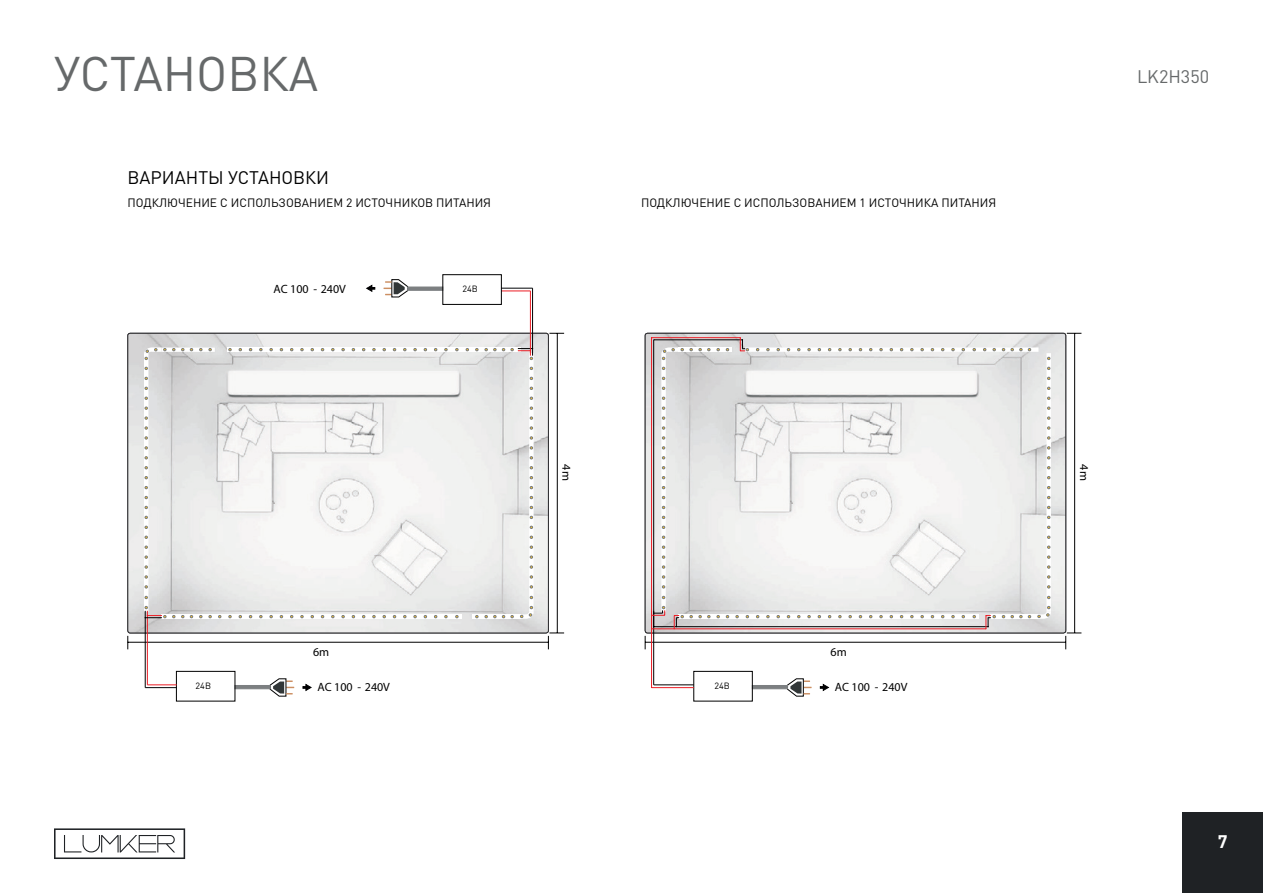
<style>
.page{position:relative;width:1263px;height:893px;background:#fff}
.page>*{position:absolute;margin:0;border:0;box-sizing:border-box;transform-origin:0 0}
.t1{font:48px "DIN Pro";color:#66696a}
.t2{font:18px "DIN Pro";color:#000001}
.t3{font:18px "DIN Pro";color:#66696a}
.t4{font:700 18px "DIN Pro";color:#fff}
.t5{font:12px "DIN Pro";color:#000001}
.t6{font:12px "Myriad Pro";color:#000001}
.t7{font:9px "DIN Pro";color:#000001}
</style>
<div class="page">
<img style="left:128px;top:333px;width:419px;height:300px">
<div style="left:128px;top:333px;width:421px;height:300px;border:1px solid #2b2b2e;border-radius:2px"></div>
<img style="left:645px;top:333px;width:421px;height:300px">
<div style="left:645px;top:333px;width:421px;height:300px;border:1px solid #2b2b2e;border-radius:2px"></div>
<svg style="left:502px;top:291px;width:28px;height:1px"></svg>
<hr style="left:501px;top:288px;width:31px;height:1px;background:#020406">
<svg style="left:383px;top:279px;width:26px;height:19px"></svg>
<svg style="left:407px;top:287px;width:35px;height:4px"></svg>
<div style="left:442px;top:274px;width:60px;height:31px;border:1px solid #000001"></div>
<svg style="left:366px;top:284px;width:9px;height:8px"></svg>
<svg style="left:144px;top:360px;width:4px;height:252px"></svg>
<svg style="left:227px;top:347px;width:294px;height:5px"></svg>
<svg style="left:166px;top:348px;width:49px;height:4px"></svg>
<svg style="left:485px;top:348px;width:11px;height:3px"></svg>
<svg style="left:473px;top:614px;width:38px;height:5px"></svg>
<svg style="left:161px;top:614px;width:300px;height:5px"></svg>
<svg style="left:485px;top:615px;width:11px;height:3px"></svg>
<svg style="left:144px;top:347px;width:22px;height:13px"></svg>
<svg style="left:128px;top:636px;width:1px;height:13px"></svg>
<hr style="left:128px;top:642px;width:420px;height:1px;background:#000001">
<svg style="left:548px;top:633px;width:16px;height:16px"></svg>
<svg style="left:549px;top:333px;width:15px;height:1px"></svg>
<hr style="left:557px;top:333px;width:1px;height:300px;background:#000001">
<svg style="left:269px;top:678px;width:25px;height:19px"></svg>
<hr style="left:235px;top:685px;width:36px;height:4px;background:#7c7f81">
<div style="left:176px;top:671px;width:59px;height:30px;border:1px solid #000001"></div>
<svg style="left:303px;top:683px;width:9px;height:9px"></svg>
<hr style="left:147px;top:684px;width:30px;height:1px;background:#ec1d25">
<hr style="left:145px;top:687px;width:32px;height:1px;background:#020406">
<hr style="left:145px;top:611px;width:1px;height:77px;background:#000001">
<hr style="left:147px;top:611px;width:1px;height:74px;background:#ec1d25">
<svg style="left:145px;top:615px;width:21px;height:3px"></svg>
<svg style="left:529px;top:353px;width:5px;height:259px"></svg>
<svg style="left:511px;top:606px;width:23px;height:13px"></svg>
<svg style="left:511px;top:348px;width:21px;height:3px"></svg>
<hr style="left:532px;top:288px;width:1px;height:68px;background:#000001">
<hr style="left:530px;top:291px;width:1px;height:65px;background:#ec1d25">
<svg style="left:661px;top:353px;width:5px;height:259px"></svg>
<svg style="left:745px;top:347px;width:293px;height:5px"></svg>
<svg style="left:684px;top:348px;width:48px;height:4px"></svg>
<svg style="left:1011px;top:348px;width:11px;height:3px"></svg>
<svg style="left:990px;top:614px;width:38px;height:5px"></svg>
<svg style="left:678px;top:614px;width:300px;height:5px"></svg>
<svg style="left:1011px;top:615px;width:11px;height:3px"></svg>
<svg style="left:661px;top:347px;width:23px;height:13px"></svg>
<svg style="left:645px;top:636px;width:1px;height:13px"></svg>
<hr style="left:645px;top:642px;width:421px;height:1px;background:#000001">
<svg style="left:1065px;top:633px;width:16px;height:16px"></svg>
<svg style="left:1067px;top:333px;width:14px;height:1px"></svg>
<hr style="left:1074px;top:333px;width:1px;height:300px;background:#000001">
<svg style="left:786px;top:678px;width:26px;height:19px"></svg>
<hr style="left:752px;top:685px;width:36px;height:4px;background:#7c7f81">
<div style="left:693px;top:671px;width:60px;height:30px;border:1px solid #000001"></div>
<svg style="left:820px;top:683px;width:9px;height:8px"></svg>
<hr style="left:654px;top:684px;width:40px;height:1px;background:#000001">
<hr style="left:651px;top:687px;width:43px;height:1px;background:#ec1d25">
<hr style="left:651px;top:611px;width:1px;height:77px;background:#ec1d25">
<hr style="left:653px;top:611px;width:1px;height:74px;background:#000001">
<hr style="left:654px;top:626px;width:334px;height:1px;background:#000001">
<hr style="left:651px;top:628px;width:335px;height:1px;background:#ec1d25">
<hr style="left:654px;top:339px;width:88px;height:1px;background:#000001">
<hr style="left:653px;top:339px;width:1px;height:288px;background:#000001">
<hr style="left:651px;top:337px;width:89px;height:1px;background:#ec1d25">
<hr style="left:651px;top:337px;width:1px;height:292px;background:#ec1d25">
<svg style="left:1046px;top:353px;width:5px;height:259px"></svg>
<svg style="left:1028px;top:606px;width:23px;height:13px"></svg>
<svg style="left:674px;top:615px;width:10px;height:14px"></svg>
<svg style="left:985px;top:615px;width:11px;height:14px"></svg>
<svg style="left:740px;top:337px;width:9px;height:14px"></svg>
<svg style="left:652px;top:606px;width:13px;height:10px"></svg>
<div style="left:1183px;top:813px;width:80px;height:80px;background:#1f2225"></div>
<svg style="left:54px;top:828px;width:131px;height:31px"></svg>
<h1 class="t1" style="left:54px;top:41px;width:265px">УСТАНОВКА</h1>
<h2 class="t2" style="left:128px;top:165px;width:203px">ВАРИАНТЫ УСТАНОВКИ</h2>
<p class="t5" style="left:128px;top:194px;width:365px">ПОДКЛЮЧЕНИЕ С ИСПОЛЬЗОВАНИЕМ 2 ИСТОЧНИКОВ ПИТАНИЯ</p>
<p class="t5" style="left:641px;top:194px;width:357px">ПОДКЛЮЧЕНИЕ С ИСПОЛЬЗОВАНИЕМ 1 ИСТОЧНИКА ПИТАНИЯ</p>
<p class="t6" style="left:273px;top:282px;width:74px">AC 100 - 240V</p>
<p class="t6" style="left:313px;top:644px;width:18px">6m</p>
<p class="t7" style="left:462px;top:282px;width:17px">24В</p>
<p class="t6" style="left:574px;top:464px;width:18px;rotate:90deg">4m</p>
<p class="t7" style="left:196px;top:679px;width:17px">24В</p>
<p class="t7" style="left:714px;top:679px;width:17px">24В</p>
<p class="t6" style="left:317px;top:680px;width:74px">AC 100 - 240V</p>
<p class="t6" style="left:830px;top:644px;width:18px">6m</p>
<p class="t6" style="left:835px;top:680px;width:74px">AC 100 - 240V</p>
<h2 class="t3" style="left:1137px;top:65px;width:74px">LK2H350</h2>
<p class="t6" style="left:1091px;top:464px;width:18px;rotate:90deg">4m</p>
<h2 class="t4" style="left:1218px;top:830px;width:11px">7</h2>
</div>
